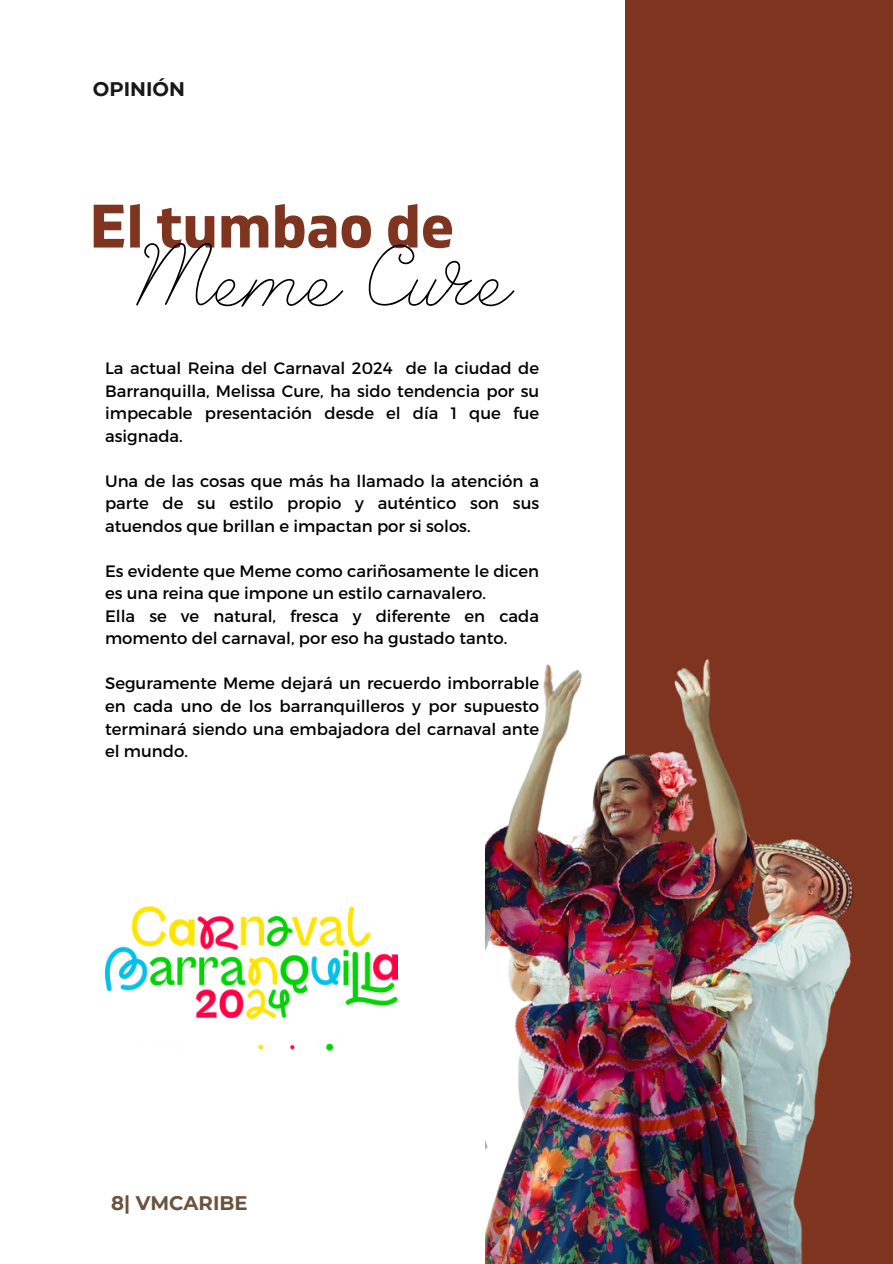
<style>
.page{position:relative;width:893px;height:1264px;background:#fff}
.page>*{position:absolute;margin:0;border:0;box-sizing:border-box;transform-origin:0 0}
.t1{font:88.05px "Humble Hearts";color:#000}
.t2{font:700 61.2px "Gilam";color:#7e341f}
.t3{font:700 19.65px "Montserrat";color:#6d533d}
.t4{font:700 19.65px "Montserrat";color:#181818}
.t5{font:16.5px/22.5px "Montserrat";color:#000;text-align:justify}
</style>
<div class="page">
<div style="left:625px;top:0;width:267px;height:1263px;background:#7e341f"></div>
<img style="left:485px;top:659px;width:368px;height:604px">
<img style="left:105px;top:906px;width:293px;height:146px">
<p class="t4" style="left:93px;top:77px;width:94px">OPINIÓN</p>
<h2 class="t2" style="left:89px;top:190px;width:366px">El tumbao de</h2>
<p class="t1" style="left:136px;top:239px;width:378px">Meme Cure</p>
<h1 class="t5" style="left:105px;top:356px;width:435px">La actual Reina del Carnaval 2024 de la ciudad de Barranquilla, Melissa Cure, ha sido tendencia por su impecable presentación desde el día 1 que fue asignada.</h1>
<p class="t5" style="left:105px;top:469px;width:435px">Una de las cosas que más ha llamado la atención a parte de su estilo propio y auténtico son sus atuendos que brillan e impactan por si solos.</p>
<p class="t5" style="left:105px;top:559px;width:435px">Es evidente que Meme como cariñosamente le dicen es una reina que impone un estilo carnavalero.</p>
<p class="t5" style="left:105px;top:604px;width:435px">Ella se ve natural, fresca y diferente en cada momento del carnaval, por eso ha gustado tanto.</p>
<p class="t5" style="left:105px;top:671px;width:435px">Seguramente Meme dejará un recuerdo imborrable en cada uno de los barranquilleros y por supuesto terminará siendo una embajadora del carnaval ante el mundo.</p>
<p class="t3" style="left:111px;top:1191px;width:138px">8| VMCARIBE</p>
</div>
